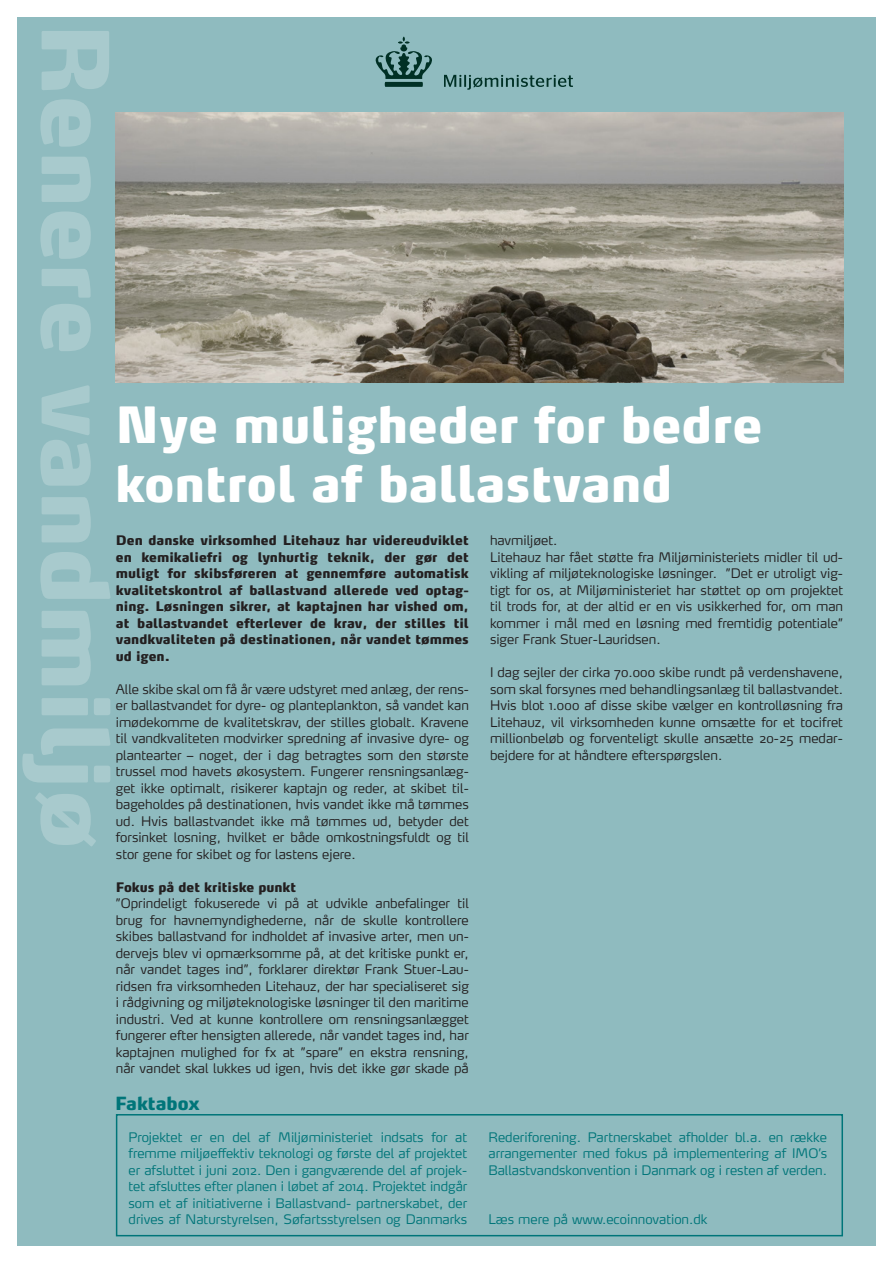
<style>
.page{position:relative;width:893px;height:1263px;background:#fff}
.page>*{position:absolute;margin:0;border:0;box-sizing:border-box;transform-origin:0 0}
.t1{font:900 91.5px "Max";color:#a8cacd}
.t2{font:900 49.5px/58.5px "Max";color:#fff}
.t3{font:900 18px "Max";color:#007579}
.t4{font:300 13.05px/16.5px "Max";color:#231f20;text-align:justify}
.t5{font:300 13.05px/16.5px "Max";color:#007579;text-align:justify}
.t6{font:900 13.05px/16.5px "Max";color:#231f20;text-align:justify}
</style>
<div class="page">
<div style="left:17px;top:17px;width:859px;height:1229px;background:#8fbbbf"></div>
<svg style="left:444px;top:75px;width:129px;height:15px"></svg>
<svg style="left:376px;top:37px;width:56px;height:50px"></svg>
<div style="left:116px;top:1114px;width:727px;height:122px;border:2px solid #007579"></div>
<img style="left:116px;top:112px;width:727px;height:270px">
<p class="t1" style="left:133px;top:22px;width:829px;rotate:90deg">Renere vandmiljø</p>
<p class="t2" style="left:115px;top:395px;width:649px">Nye muligheder for bedre kontrol af ballastvand</p>
<p class="t6" style="left:116px;top:532px;width:354px">Den danske virksomhed Litehauz har videreudviklet en kemikaliefri og lynhurtig teknik, der gør det muligt for skibsføreren at gennemføre automatisk kvalitetskontrol af ballastvand allerede ved optag&shy;ning. Løsningen sikrer, at kaptajnen har vished om, at ballastvandet efterlever de krav, der stilles til vandkvaliteten på destinationen, når vandet tømmes ud igen.</p>
<p class="t4" style="left:116px;top:680px;width:354px">Alle skibe skal om få år være udstyret med anlæg, der rens&shy;er ballastvandet for dyre- og planteplankton, så vandet kan imødekomme de kvalitetskrav, der stilles globalt. Kravene til vandkvaliteten modvirker spredning af invasive dyre- og plantearter – noget, der i dag betragtes som den største trussel mod havets økosystem. Fungerer rensningsanlæg&shy;get ikke optimalt, risikerer kaptajn og reder, at skibet til&shy;bageholdes på destinationen, hvis vandet ikke må tømmes ud. Hvis ballastvandet ikke må tømmes ud, betyder det forsinket losning, hvilket er både omkostningsfuldt og til stor gene for skibet og for lastens ejere.</p>
<p class="t6" style="left:116px;top:878px;width:182px">Fokus på det kritiske punkt</p>
<p class="t4" style="left:116px;top:895px;width:354px">”Oprindeligt fokuserede vi på at udvikle anbefalinger til brug for havnemyndighederne, når de skulle kontrollere skibes ballastvand for indholdet af invasive arter, men un&shy;dervejs blev vi opmærksomme på, at det kritiske punkt er, når vandet tages ind”, forklarer direktør Frank Stuer-Lau&shy;ridsen fra virksomheden Litehauz, der har specialiseret sig i rådgivning og miljøteknologiske løsninger til den maritime industri. Ved at kunne kontrollere om rensningsanlægget fungerer efter hensigten allerede, når vandet tages ind, har kaptajnen mulighed for fx at ”spare” en ekstra rensning, når vandet skal lukkes ud igen, hvis det ikke gør skade på</p>
<p class="t4" style="left:490px;top:532px;width:69px">havmiljøet.</p>
<p class="t4" style="left:490px;top:548px;width:354px">Litehauz har fået støtte fra Miljøministeriets midler til ud&shy;vikling af miljøteknologiske løsninger. ”Det er utroligt vig&shy;tigt for os, at Miljøministeriet har støttet op om projektet til trods for, at der altid er en vis usikkerhed for, om man kommer i mål med en løsning med fremtidig potentiale” siger Frank Stuer-Lauridsen.</p>
<p class="t4" style="left:490px;top:664px;width:354px">I dag sejler der cirka 70.000 skibe rundt på verdenshavene, som skal forsynes med behandlingsanlæg til ballastvandet.<br>Hvis blot 1.000 af disse skibe vælger en kontrolløsning fra Litehauz, vil virksomheden kunne omsætte for et tocifret millionbeløb og forventeligt skulle ansætte 20-25 medar&shy;bejdere for at håndtere efterspørgslen.</p>
<p class="t3" style="left:115px;top:1092px;width:86px">Faktabox</p>
<p class="t5" style="left:129px;top:1128px;width:340px">Projektet er en del af Miljøministeriet indsats for at fremme miljøeffektiv teknologi og første del af projektet er afsluttet i juni 2012. Den i gangværende del af projek&shy;tet afsluttes efter planen i løbet af 2014. Projektet indgår som et af initiativerne i Ballastvand- partnerskabet, der drives af Naturstyrelsen, Søfartsstyrelsen og Danmarks</p>
<p class="t5" style="left:488px;top:1128px;width:340px">Rederiforening. Partnerskabet afholder bl.a. en række arrangementer med fokus på implementering af IMO’s Ballastvandskonvention i Danmark og i resten af verden.</p>
<p class="t5" style="left:488px;top:1211px;width:220px">Læs mere på www.ecoinnovation.dk</p>
</div>
